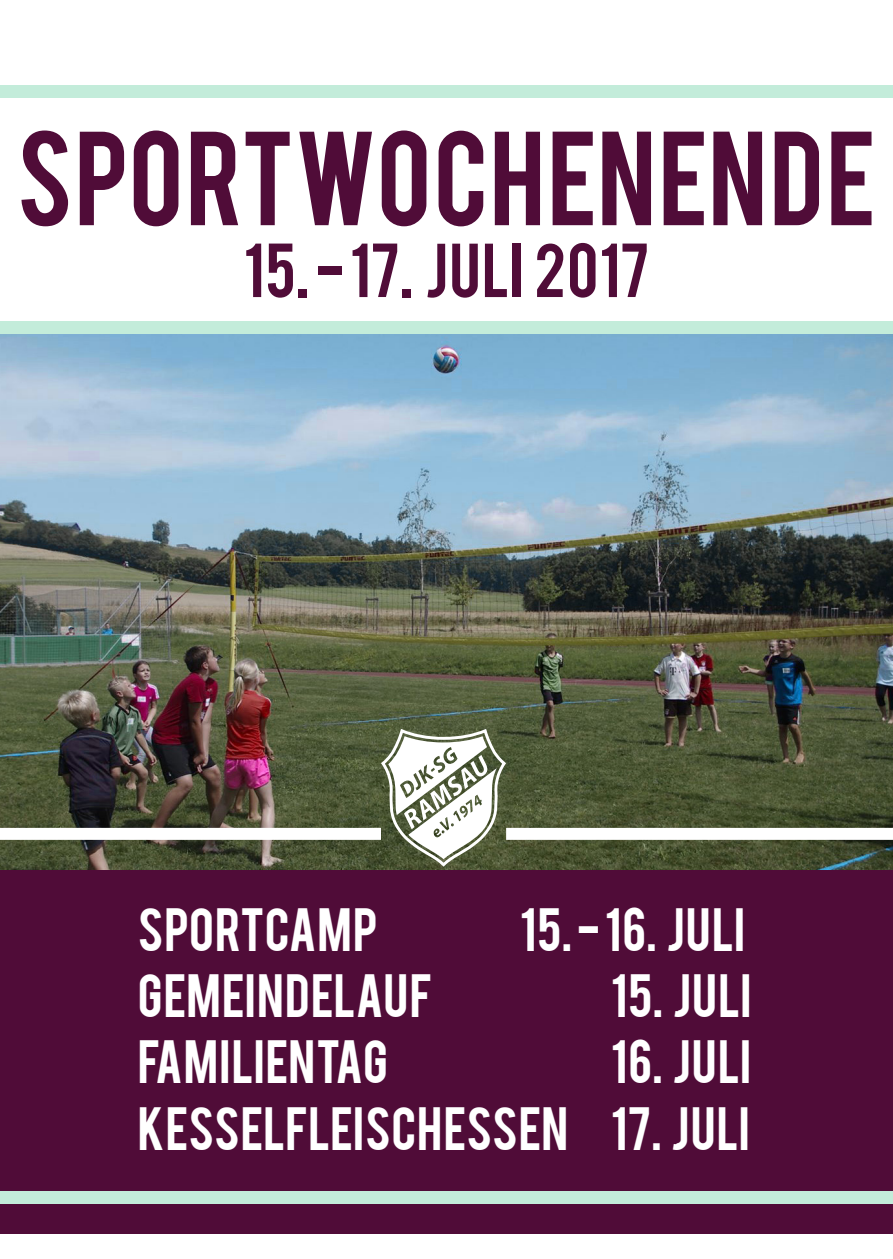
<style>
.page{position:relative;width:893px;height:1259px;background:#fff}
.page>*{position:absolute;margin:0;border:0;box-sizing:border-box;transform-origin:0 0}
.t1{font:105px "Bebas";letter-spacing:.02em;color:#500c38}
.t2{font:60px "Bebas";letter-spacing:.015em;color:#500c38}
.t3{font:48px "Bebas";letter-spacing:.015em;color:#fff}
</style>
<div class="page">
<div style="left:0;top:765px;width:893px;height:468px;background:#500c38"></div>
<img style="left:0;top:334px;width:893px;height:535px">
<svg style="left:379px;top:727px;width:129px;height:141px"></svg>
<div style="left:0;top:828px;width:381px;height:12px;background:#fff"></div>
<div style="left:506px;top:828px;width:387px;height:12px;background:#fff"></div>
<div style="left:0;top:85px;width:893px;height:12px;background:#c3ecda"></div>
<div style="left:0;top:322px;width:893px;height:12px;background:#c3ecda"></div>
<div style="left:0;top:1191px;width:893px;height:12px;background:#c3ecda"></div>
<p class="t1" style="left:17px;top:102px;width:861px">SPORTWOCHENENDE</p>
<p class="t2" style="left:243px;top:227px;width:407px">15. - 17. juli 2017</p>
<p class="t3" style="left:138px;top:894px;width:242px">SPORTCAMP</p>
<p class="t3" style="left:520px;top:894px;width:227px">15. - 16. JULI</p>
<p class="t3" style="left:138px;top:960px;width:296px">GEMEINDELAUF</p>
<p class="t3" style="left:611px;top:960px;width:142px">15. JULI</p>
<p class="t3" style="left:138px;top:1027px;width:252px">FAMILIENTAG</p>
<p class="t3" style="left:611px;top:1027px;width:142px">16. JULI</p>
<p class="t3" style="left:138px;top:1093px;width:432px">KESSELFLEISCHESSEN</p>
<p class="t3" style="left:611px;top:1093px;width:140px">17. JULI</p>
</div>
